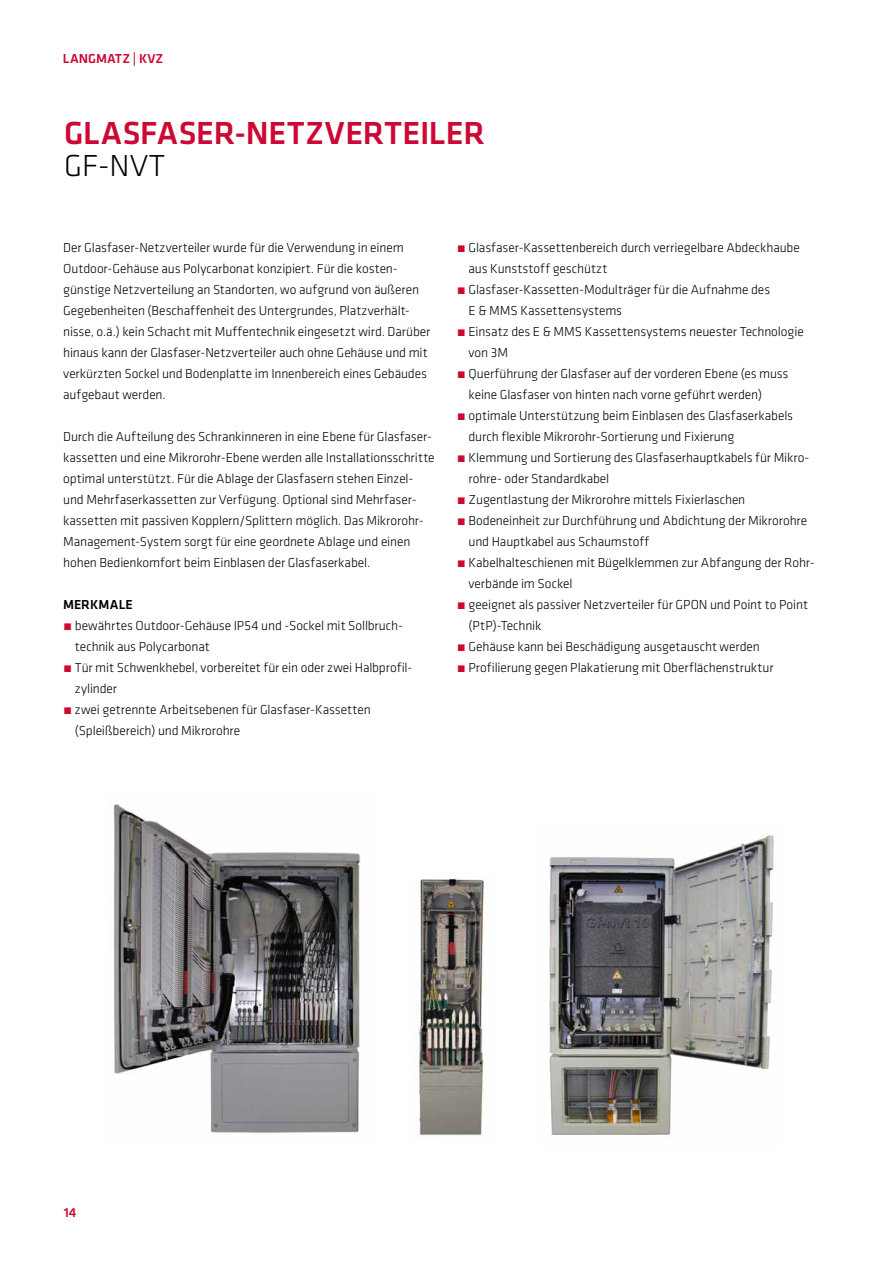
<style>
.page{position:relative;width:893px;height:1263px;background:#fff}
.page>*{position:absolute;margin:0;border:0;box-sizing:border-box;transform-origin:0 0}
.t1{font:500 31.5px "GC Klavika Head";letter-spacing:-.005em;color:#cc0935}
.t2{font:300 31.5px "GC Klavika";color:#000}
.t3{font:300 13.5px/21px "GC Klavika";letter-spacing:-.01em;color:#000}
.t4{font:500 13.5px "GC Klavika Fein";color:#cc0935}
.t5{font:500 13.5px "GC Klavika Fein";letter-spacing:.01em;color:#000}
.s1{color:#cc0935}
</style>
<div class="page">
<img style="left:113px;top:804px;width:248px;height:329px">
<img style="left:419px;top:878px;width:65px;height:258px">
<img style="left:549px;top:834px;width:225px;height:301px">
<p class="t4" style="left:63px;top:49px;width:102px">LANGMATZ | KVZ</p>
<h1 class="t1" style="left:64px;top:111px;width:422px">GLASFASER-NETZVERTEILER</h1>
<h1 class="t2" style="left:64px;top:146px;width:102px">GF-NVT</h1>
<p class="t3" style="left:63px;top:237px;width:369px">Der Glasfaser-Netzverteiler wurde für die Verwendung in einem Outdoor-Gehäuse aus Polycarbonat konzipiert. Für die kosten&shy;günstige Netzverteilung an Standorten, wo aufgrund von äußeren Gegebenheiten (Beschaffenheit des Untergrundes, Platzverhält&shy;nisse, o.ä.) kein Schacht mit Muffentechnik eingesetzt wird. Darüber hinaus kann der Glasfaser-Netzverteiler auch ohne Gehäuse und mit verkürzten Sockel und Bodenplatte im Innenbereich eines Gebäudes aufgebaut werden.</p>
<p class="t3" style="left:63px;top:426px;width:373px">Durch die Aufteilung des Schrankinneren in eine Ebene für Glasfaser&shy;kassetten und eine Mikrorohr-Ebene werden alle Installationsschritte optimal unterstützt. Für die Ablage der Glasfasern stehen Einzel&shy;und Mehrfaserkassetten zur Verfügung. Optional sind Mehrfaser&shy;kassetten mit passiven Kopplern/Splittern möglich. Das Mikrorohr-Management-System sorgt für eine geordnete Ablage und einen hohen Bedienkomfort beim Einblasen der Glasfaserkabel.</p>
<p class="t5" style="left:63px;top:595px;width:71px">MERKMALE</p>
<p class="t3" style="left:75px;top:615px;width:328px;text-indent:-12px"><span class="s1">•</span> bewährtes Outdoor-Gehäuse IP54 und -Sockel mit Sollbruch&shy;technik aus Polycarbonat</p>
<p class="t3" style="left:75px;top:657px;width:337px;text-indent:-12px"><span class="s1">•</span> Tür mit Schwenkhebel, vorbereitet für ein oder zwei Halbprofil&shy;zylinder</p>
<p class="t3" style="left:75px;top:699px;width:297px;text-indent:-12px"><span class="s1">•</span> zwei getrennte Arbeitsebenen für Glasfaser-Kassetten (Spleißbereich) und Mikrorohre</p>
<p class="t3" style="left:469px;top:237px;width:333px;text-indent:-12px"><span class="s1">•</span> Glasfaser-Kassettenbereich durch verriegelbare Abdeckhaube aus Kunststoff geschützt</p>
<p class="t3" style="left:469px;top:279px;width:303px;text-indent:-12px"><span class="s1">•</span> Glasfaser-Kassetten-Modulträger für die Aufnahme des<br>E &amp; MMS Kassettensystems</p>
<p class="t3" style="left:469px;top:321px;width:337px;text-indent:-12px"><span class="s1">•</span> Einsatz des E &amp; MMS Kassettensystems neuester Technologie von 3M</p>
<p class="t3" style="left:469px;top:363px;width:321px;text-indent:-12px"><span class="s1">•</span> Querführung der Glasfaser auf der vorderen Ebene (es muss keine Glasfaser von hinten nach vorne geführt werden)</p>
<p class="t3" style="left:469px;top:405px;width:326px;text-indent:-12px"><span class="s1">•</span> optimale Unterstützung beim Einblasen des Glasfaserkabels durch flexible Mikrorohr-Sortierung und Fixierung</p>
<p class="t3" style="left:469px;top:447px;width:341px;text-indent:-12px"><span class="s1">•</span> Klemmung und Sortierung des Glasfaserhauptkabels für Mikro&shy;rohre- oder Standardkabel</p>
<p class="t3" style="left:457px;top:489px;width:290px"><span class="s1">•</span> Zugentlastung der Mikrorohre mittels Fixierlaschen</p>
<p class="t3" style="left:469px;top:510px;width:340px;text-indent:-12px"><span class="s1">•</span> Bodeneinheit zur Durchführung und Abdichtung der Mikrorohre und Hauptkabel aus Schaumstoff</p>
<p class="t3" style="left:469px;top:552px;width:348px;text-indent:-12px"><span class="s1">•</span> Kabelhalteschienen mit Bügelklemmen zur Abfangung der Rohr&shy;verbände im Sockel</p>
<p class="t3" style="left:469px;top:594px;width:341px;text-indent:-12px"><span class="s1">•</span> geeignet als passiver Netzverteiler für GPON und Point to Point (PtP)-Technik</p>
<p class="t3" style="left:457px;top:636px;width:305px"><span class="s1">•</span> Gehäuse kann bei Beschädigung ausgetauscht werden</p>
<p class="t3" style="left:457px;top:657px;width:318px"><span class="s1">•</span> Profilierung gegen Plakatierung mit Oberflächenstruktur</p>
<p class="t4" style="left:64px;top:1203px;width:14px">14</p>
</div>
